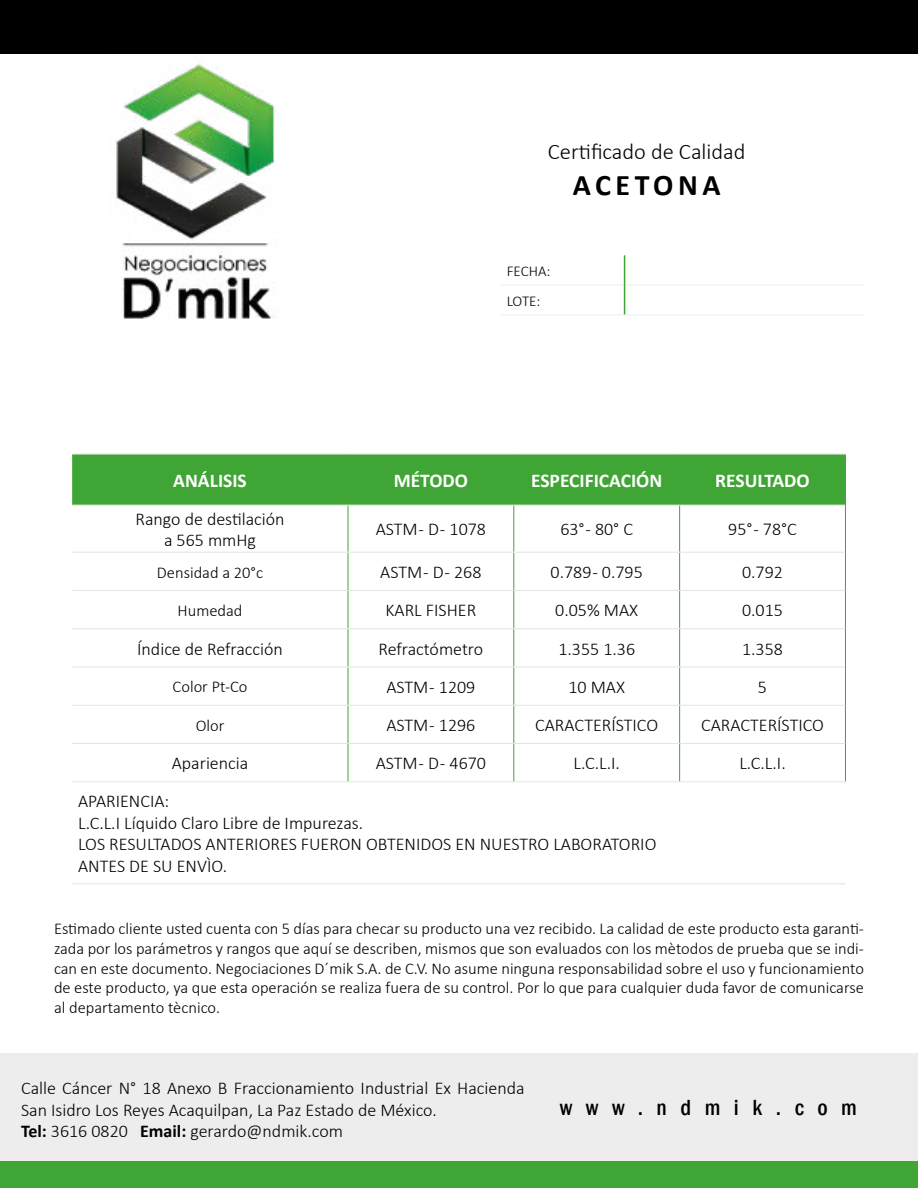
<style>
.page{position:relative;width:918px;height:1188px;background:#fff}
.page>*{position:absolute;margin:0;border:0;box-sizing:border-box;transform-origin:0 0}
.t1{font:700 30px "Calibri";letter-spacing:.15em;color:#000}
.t2{font:300 22.5px "Calibri";color:#000}
.t3{font:500 condensed 22.5px "Franklin Gothic";letter-spacing:.6em;color:#000}
.t4{font:700 19.5px "Calibri";color:#fff}
.t5{font:300 18px/21.6px "Calibri";color:#000}
.t6{font:300 16.5px/19.8px "Calibri";color:#000;text-align:justify}
.t7{font:300 15px/29.7px "Calibri";color:#000}
.s1{font-weight:700}
</style>
<div class="page">
<div style="left:0;top:0;width:918px;height:54px;background:#000"></div>
<div style="left:0;top:1053px;width:918px;height:108px;background:#ededed"></div>
<div style="left:0;top:1161px;width:918px;height:27px;background:#3fa535"></div>
<img style="left:116px;top:64px;width:160px;height:255px">
<hr style="left:501px;top:285px;width:123px;height:1px;background:#ededed">
<hr style="left:625px;top:285px;width:239px;height:1px;background:#ededed">
<hr style="left:501px;top:314px;width:124px;height:1px;background:#ededed">
<hr style="left:625px;top:314px;width:239px;height:1px;background:#ededed">
<hr style="left:624px;top:255px;width:1px;height:30px;background:#3fa535">
<svg style="left:624px;top:285px;width:1px;height:29px"></svg>
<div style="left:72px;top:455px;width:773px;height:50px;background:#3fa535"></div>
<hr style="left:348px;top:454px;width:1px;height:51px;background:#3fa535">
<hr style="left:513px;top:454px;width:1px;height:51px;background:#3fa535">
<hr style="left:679px;top:454px;width:1px;height:51px;background:#3fa535">
<hr style="left:845px;top:454px;width:1px;height:51px;background:#3fa535">
<hr style="left:348px;top:505px;width:1px;height:47px;background:#3fa535">
<hr style="left:513px;top:505px;width:1px;height:47px;background:#3fa535">
<hr style="left:679px;top:505px;width:1px;height:47px;background:#3fa535">
<hr style="left:845px;top:505px;width:1px;height:47px;background:#3fa535">
<hr style="left:348px;top:553px;width:1px;height:37px;background:#3fa535">
<hr style="left:513px;top:553px;width:1px;height:37px;background:#3fa535">
<hr style="left:679px;top:553px;width:1px;height:37px;background:#3fa535">
<hr style="left:845px;top:552px;width:1px;height:38px;background:#3fa535">
<hr style="left:348px;top:591px;width:1px;height:37px;background:#3fa535">
<hr style="left:513px;top:591px;width:1px;height:37px;background:#3fa535">
<hr style="left:679px;top:591px;width:1px;height:37px;background:#3fa535">
<hr style="left:845px;top:590px;width:1px;height:39px;background:#3fa535">
<hr style="left:348px;top:629px;width:1px;height:38px;background:#3fa535">
<hr style="left:513px;top:629px;width:1px;height:38px;background:#3fa535">
<hr style="left:679px;top:629px;width:1px;height:38px;background:#3fa535">
<hr style="left:845px;top:629px;width:1px;height:38px;background:#3fa535">
<hr style="left:348px;top:667px;width:1px;height:38px;background:#3fa535">
<hr style="left:513px;top:667px;width:1px;height:38px;background:#3fa535">
<hr style="left:679px;top:667px;width:1px;height:38px;background:#3fa535">
<hr style="left:845px;top:667px;width:1px;height:38px;background:#3fa535">
<hr style="left:348px;top:706px;width:1px;height:37px;background:#3fa535">
<hr style="left:513px;top:706px;width:1px;height:37px;background:#3fa535">
<hr style="left:679px;top:706px;width:1px;height:37px;background:#3fa535">
<hr style="left:845px;top:705px;width:1px;height:39px;background:#3fa535">
<hr style="left:348px;top:744px;width:1px;height:37px;background:#3fa535">
<hr style="left:513px;top:744px;width:1px;height:37px;background:#3fa535">
<hr style="left:679px;top:744px;width:1px;height:37px;background:#3fa535">
<hr style="left:845px;top:744px;width:1px;height:37px;background:#3fa535">
<hr style="left:72px;top:454px;width:276px;height:1px;background:#e3e3e3">
<hr style="left:348px;top:454px;width:166px;height:1px;background:#e3e3e3">
<hr style="left:514px;top:454px;width:166px;height:1px;background:#e3e3e3">
<hr style="left:680px;top:454px;width:166px;height:1px;background:#e3e3e3">
<hr style="left:72px;top:505px;width:276px;height:1px;background:#e3e3e3">
<hr style="left:348px;top:505px;width:166px;height:1px;background:#e3e3e3">
<hr style="left:514px;top:505px;width:166px;height:1px;background:#e3e3e3">
<hr style="left:680px;top:505px;width:165px;height:1px;background:#e3e3e3">
<hr style="left:72px;top:552px;width:276px;height:1px;background:#e3e3e3">
<hr style="left:348px;top:552px;width:166px;height:1px;background:#e3e3e3">
<hr style="left:514px;top:552px;width:166px;height:1px;background:#e3e3e3">
<hr style="left:680px;top:552px;width:165px;height:1px;background:#e3e3e3">
<hr style="left:72px;top:590px;width:276px;height:1px;background:#e3e3e3">
<hr style="left:348px;top:590px;width:166px;height:1px;background:#e3e3e3">
<hr style="left:514px;top:590px;width:166px;height:1px;background:#e3e3e3">
<hr style="left:680px;top:590px;width:165px;height:1px;background:#e3e3e3">
<hr style="left:72px;top:628px;width:276px;height:1px;background:#e3e3e3">
<hr style="left:348px;top:628px;width:166px;height:1px;background:#e3e3e3">
<hr style="left:514px;top:628px;width:166px;height:1px;background:#e3e3e3">
<hr style="left:680px;top:628px;width:165px;height:1px;background:#e3e3e3">
<hr style="left:72px;top:667px;width:276px;height:1px;background:#e3e3e3">
<hr style="left:348px;top:667px;width:166px;height:1px;background:#e3e3e3">
<hr style="left:514px;top:667px;width:166px;height:1px;background:#e3e3e3">
<hr style="left:680px;top:667px;width:165px;height:1px;background:#e3e3e3">
<hr style="left:72px;top:705px;width:276px;height:1px;background:#e3e3e3">
<hr style="left:348px;top:705px;width:166px;height:1px;background:#e3e3e3">
<hr style="left:514px;top:705px;width:166px;height:1px;background:#e3e3e3">
<hr style="left:680px;top:705px;width:165px;height:1px;background:#e3e3e3">
<hr style="left:72px;top:743px;width:276px;height:1px;background:#e3e3e3">
<hr style="left:348px;top:743px;width:166px;height:1px;background:#e3e3e3">
<hr style="left:514px;top:743px;width:166px;height:1px;background:#e3e3e3">
<hr style="left:680px;top:743px;width:165px;height:1px;background:#e3e3e3">
<hr style="left:72px;top:781px;width:276px;height:1px;background:#e3e3e3">
<hr style="left:348px;top:781px;width:166px;height:1px;background:#e3e3e3">
<hr style="left:514px;top:781px;width:166px;height:1px;background:#e3e3e3">
<hr style="left:680px;top:781px;width:166px;height:1px;background:#e3e3e3">
<hr style="left:72px;top:883px;width:276px;height:1px;background:#e3e3e3">
<hr style="left:348px;top:883px;width:166px;height:1px;background:#e3e3e3">
<hr style="left:514px;top:883px;width:166px;height:1px;background:#e3e3e3">
<hr style="left:680px;top:883px;width:165px;height:1px;background:#e3e3e3">
<p class="t2" style="left:548px;top:138px;width:199px">Certificado de Calidad</p>
<h1 class="t1" style="left:573px;top:164px;width:149px">ACETONA</h1>
<p class="t7" style="left:507px;top:256px;width:45px">FECHA:<br>LOTE:</p>
<p class="t4" style="left:173px;top:467px;width:75px">ANÁLISIS</p>
<p class="t4" style="left:394px;top:467px;width:76px">MÉTODO</p>
<p class="t4" style="left:531px;top:467px;width:133px">ESPECIFICACIÓN</p>
<p class="t4" style="left:715px;top:467px;width:96px">RESULTADO</p>
<p class="t5" style="left:136px;top:508px;width:151px;text-align:center">Rango de destilación a 565 mmHg</p>
<p class="t5" style="left:376px;top:518px;width:112px">ASTM - D - 1078</p>
<p class="t5" style="left:560px;top:518px;width:74px">63° - 80° C</p>
<p class="t5" style="left:728px;top:518px;width:70px">95° - 78°C</p>
<p class="t6" style="left:157px;top:562px;width:108px">Densidad a 20°c</p>
<p class="t5" style="left:380px;top:561px;width:103px">ASTM - D - 268</p>
<p class="t5" style="left:551px;top:561px;width:94px">0.789 - 0.795</p>
<p class="t5" style="left:742px;top:561px;width:42px">0.792</p>
<p class="t6" style="left:178px;top:600px;width:66px">Humedad</p>
<p class="t5" style="left:386px;top:599px;width:92px">KARL FISHER</p>
<p class="t5" style="left:555px;top:599px;width:84px">0.05% MAX</p>
<p class="t5" style="left:742px;top:599px;width:42px">0.015</p>
<p class="t5" style="left:137px;top:638px;width:147px">Índice de Refracción</p>
<p class="t5" style="left:379px;top:638px;width:106px">Refractómetro</p>
<p class="t5" style="left:558px;top:638px;width:78px">1.355 1.36</p>
<p class="t5" style="left:742px;top:638px;width:42px">1.358</p>
<p class="t6" style="left:173px;top:677px;width:76px">Color Pt-Co</p>
<p class="t5" style="left:386px;top:676px;width:91px">ASTM - 1209</p>
<p class="t5" style="left:568px;top:676px;width:58px">10 MAX</p>
<p class="t5" style="left:758px;top:676px;width:11px">5</p>
<p class="t6" style="left:196px;top:715px;width:30px">Olor</p>
<p class="t5" style="left:386px;top:714px;width:91px">ASTM - 1296</p>
<p class="t5" style="left:535px;top:714px;width:124px">CARACTERÍSTICO</p>
<p class="t5" style="left:701px;top:714px;width:124px">CARACTERÍSTICO</p>
<p class="t5" style="left:172px;top:752px;width:78px">Apariencia</p>
<p class="t5" style="left:376px;top:752px;width:112px">ASTM - D - 4670</p>
<p class="t5" style="left:574px;top:752px;width:48px">L.C.L.I.</p>
<p class="t5" style="left:739px;top:752px;width:48px">L.C.L.I.</p>
<p class="t5" style="left:78px;top:790px;width:580px">APARIENCIA:<br>L.C.L.I Líquido Claro Libre de Impurezas.<br>LOS RESULTADOS ANTERIORES FUERON OBTENIDOS EN NUESTRO LABORATORIO ANTES DE SU ENVÌO.</p>
<p class="t6" style="left:54px;top:918px;width:812px">Estimado cliente usted cuenta con 5 días para checar su producto una vez recibido. La calidad de este producto esta garanti&shy;zada por los parámetros y rangos que aquí se describen, mismos que son evaluados con los mètodos de prueba que se indi&shy;can en este documento. Negociaciones D´mik S.A. de C.V. No asume ninguna responsabilidad sobre el uso y funcionamiento de este producto, ya que esta operación se realiza fuera de su control. Por lo que para cualquier duda favor de comunicarse al departamento tècnico.</p>
<p class="t5" style="left:21px;top:1077px;width:505px">Calle Cáncer N° 18 Anexo B Fraccionamiento Industrial Ex Hacienda<br>San Isidro Los Reyes Acaquilpan, La Paz Estado de México.<br><span class="s1">Tel:</span> 3616 0820 <span class="s1">Email:</span> gerardo@ndmik.com</p>
<p class="t3" style="left:560px;top:1093px;width:299px">www.ndmik.com</p>
</div>
